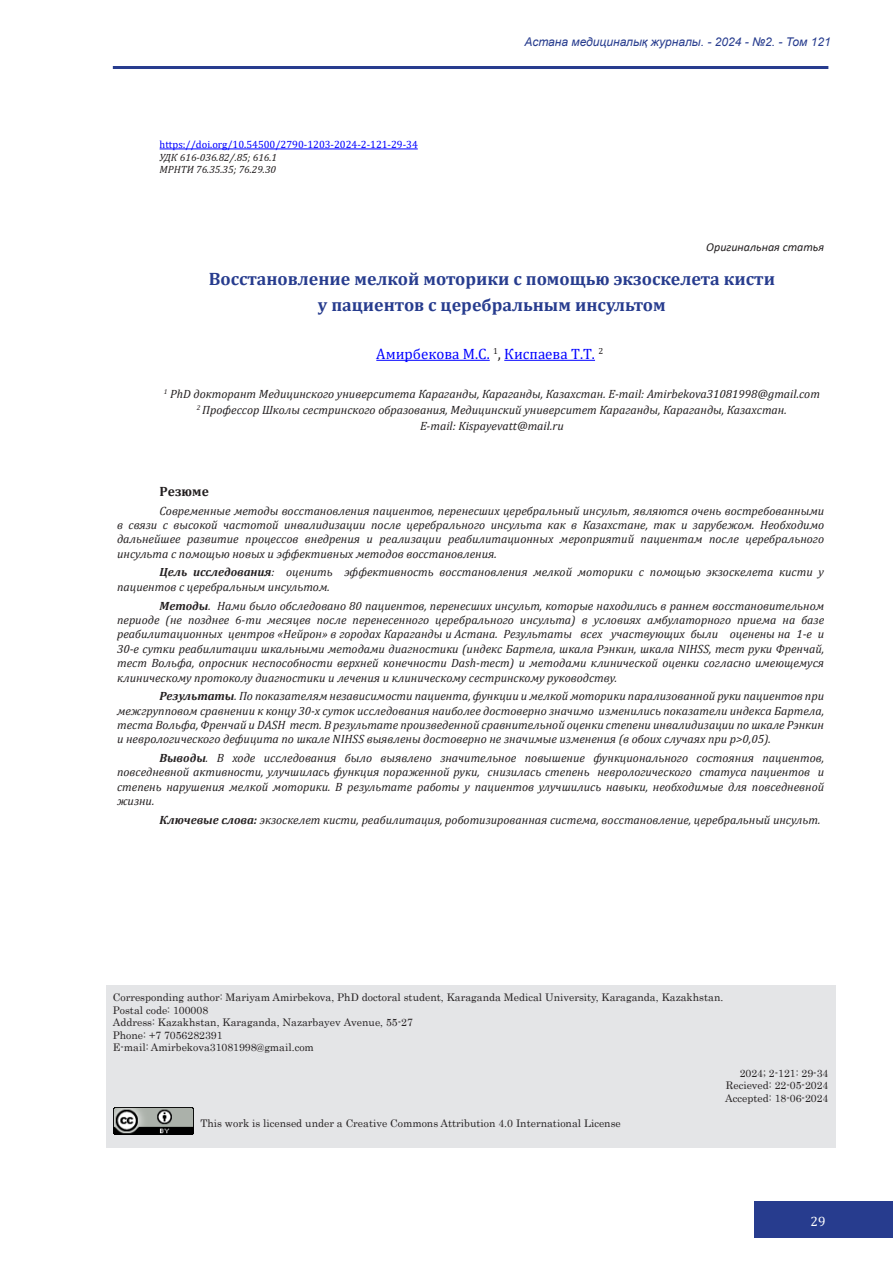
<style>
.page{position:relative;width:893px;height:1263px;background:#fff}
.page>*{position:absolute;margin:0;border:0;box-sizing:border-box;transform-origin:0 0}
.Название_статьи{font:700 18px "Cambria";color:#273c8e}
.ФИО_авторов{font:15px "Cambria";color:#00f}
.Резюме{font:700 13.5px "Cambria";color:#231f20}
.t1{font:13.5px "Cambria";color:#fff}
.текст_абстракта{font:italic 12px/14.4px "Cambria";color:#231f20;text-align:justify}
.должность{font:italic 12px "Cambria";color:#231f20}
.t2{font:italic 12px "Arial";color:#273c8e}
.Вид_статьи{font:italic 12px "Calibri";color:#231f20}
.корресп{font:10.5px "Century";color:#231f20}
.МРНТИ{font:10.5px "Cambria";color:#00f}
.МРНТИ-2{font:italic 10.5px "Cambria";color:#231f20}
.s1{color:#231f20}
.s2{font-weight:700}
</style>
<div class="page">
<div style="left:754px;top:1202px;width:139px;height:36px;background:#273c8e"></div>
<hr style="left:113px;top:66px;width:715px;height:3px;background:#273c8e">
<div style="left:106px;top:985px;width:729px;height:162px;background:#e4e5e7"></div>
<hr style="left:160px;top:149px;width:258px;height:1px;background:#00f">
<hr style="left:376px;top:360px;width:114px;height:1px;background:#00f">
<hr style="left:504px;top:360px;width:91px;height:1px;background:#00f">
<img style="left:114px;top:1107px;width:79px;height:27px">
<p class="МРНТИ" style="left:160px;top:139px;width:260px">https://doi.org/10.54500/2790-1203-2024-2-121-29-34</p>
<p class="МРНТИ-2" style="left:160px;top:150px;width:119px">УДК 616-036.82/.85; 616.1</p>
<p class="МРНТИ-2" style="left:160px;top:162px;width:118px">МРНТИ 76.35.35; 76.29.30</p>
<p class="t2" style="left:524px;top:34px;width:308px">Астана медициналық журналы. - 2024 - №2. - Том 121</p>
<p class="Вид_статьи" style="left:706px;top:239px;width:119px">Оригинальная статья</p>
<p class="Название_статьи" style="left:209px;top:267px;width:568px">Восстановление мелкой моторики с помощью экзоскелета кисти</p>
<p class="Название_статьи" style="left:318px;top:292px;width:349px">у пациентов с церебральным инсультом</p>
<p class="ФИО_авторов" style="left:376px;top:345px;width:228px">Амирбекова М.С. <sup>1</sup><span class="s1">,</span> Киспаева Т.Т. <sup>2</sup></p>
<p class="должность" style="left:164px;top:385px;width:658px"><sup>1</sup> PhD докторант Медицинского университета Караганды, Караганды, Казахстан. E-mail: Amirbekova31081998@gmail.com</p>
<p class="должность" style="left:197px;top:402px;width:591px"><sup>2</sup> Профессор Школы сестринского образования, Медицинский университет Караганды, Караганды, Казахстан.</p>
<p class="должность" style="left:420px;top:418px;width:145px">E-mail: Kispayevatt@mail.ru</p>
<p class="Резюме" style="left:160px;top:482px;width:51px">Резюме</p>
<p class="текст_абстракта" style="left:117px;top:503px;width:709px;text-indent:43px">Современные методы восстановления пациентов, перенесших церебральный инсульт, являются очень востребованными в связи с высокой частотой инвалидизации после церебрального инсульта как в Казахстане, так и зарубежом. Необходимо дальнейшее развитие процессов внедрения и реализации реабилитационных мероприятий пациентам после церебрального инсульта с помощью новых и эффективных методов восстановления.</p>
<p class="текст_абстракта" style="left:117px;top:565px;width:708px;text-indent:43px"><span class="s2">Цель исследования</span>: оценить эффективность восстановления мелкой моторики с помощью экзоскелета кисти у пациентов с церебральным инсультом.</p>
<p class="текст_абстракта" style="left:117px;top:598px;width:709px;text-indent:43px"><span class="s2">Методы</span>. Нами было обследовано 80 пациентов, перенесших инсульт, которые находились в раннем восстановительном периоде (не позднее 6-ти месяцев после перенесенного церебрального инсульта) в условиях амбулаторного приема на базе реабилитационных центров «Нейрон» в городах Караганды и Астана. Результаты всех участвующих были оценены на 1-е и 30-е сутки реабилитации шкальными методами диагностики (индекс Бартела, шкала Рэнкин, шкала NIHSS, тест руки Френчай, тест Вольфа, опросник неспособности верхней конечности Dash-тест) и методами клинической оценки согласно имеющемуся клиническому протоколу диагностики и лечения и клиническому сестринскому руководству.</p>
<p class="текст_абстракта" style="left:117px;top:688px;width:709px;text-indent:43px"><span class="s2">Результаты</span>. По показателям независимости пациента, функции и мелкой моторики парализованной руки пациентов при межгрупповом сравнении к концу 30-х суток исследования наиболее достоверно значимо изменились показатели индекса Бартела, теста Вольфа, Френчай и DASH тест. В результате произведенной сравнительной оценки степени инвалидизации по шкале Рэнкин и неврологического дефицита по шкале NIHSS выявлены достоверно не значимые изменения (в обоих случаях при p&gt;0,05).</p>
<p class="текст_абстракта" style="left:117px;top:750px;width:709px;text-indent:43px"><span class="s2">Выводы</span>. В ходе исследования было выявлено значительное повышение функционального состояния пациентов, повседневной активности, улучшилась функция пораженной руки, снизилась степень неврологического статуса пациентов и степень нарушения мелкой моторики. В результате работы у пациентов улучшились навыки, необходимые для повседневной жизни.</p>
<p class="текст_абстракта" style="left:160px;top:812px;width:662px"><span class="s2">Ключевые слова:</span> экзоскелет кисти, реабилитация, роботизированная система, восстановление, церебральный инсульт.</p>
<p class="корресп" style="left:113px;top:988px;width:612px">Corresponding author: Mariyam Amirbekova, PhD doctoral student, Karaganda Medical University, Karaganda, Kazakhstan.</p>
<p class="корресп" style="left:113px;top:1001px;width:97px">Postal code: 100008</p>
<p class="корресп" style="left:113px;top:1013px;width:302px">Address: Kazakhstan, Karaganda, Nazarbayev Аvenue, 55-27</p>
<p class="корресп" style="left:113px;top:1026px;width:111px">Phone: +7 7056282391</p>
<p class="корресп" style="left:113px;top:1039px;width:203px">E-mail: Amirbekova31081998@gmail.com</p>
<p class="корресп" style="left:200px;top:1114px;width:422px">This work is licensed under a Creative Commons Attribution 4.0 International License</p>
<p class="корресп" style="left:740px;top:1064px;width:90px">2024; 2-121: 29-34</p>
<p class="корресп" style="left:726px;top:1076px;width:104px">Recieved: 22-05-2024</p>
<p class="корресп" style="left:725px;top:1089px;width:105px">Accepted: 18-06-2024</p>
<p class="t1" style="left:811px;top:1213px;width:17px">29</p>
</div>
